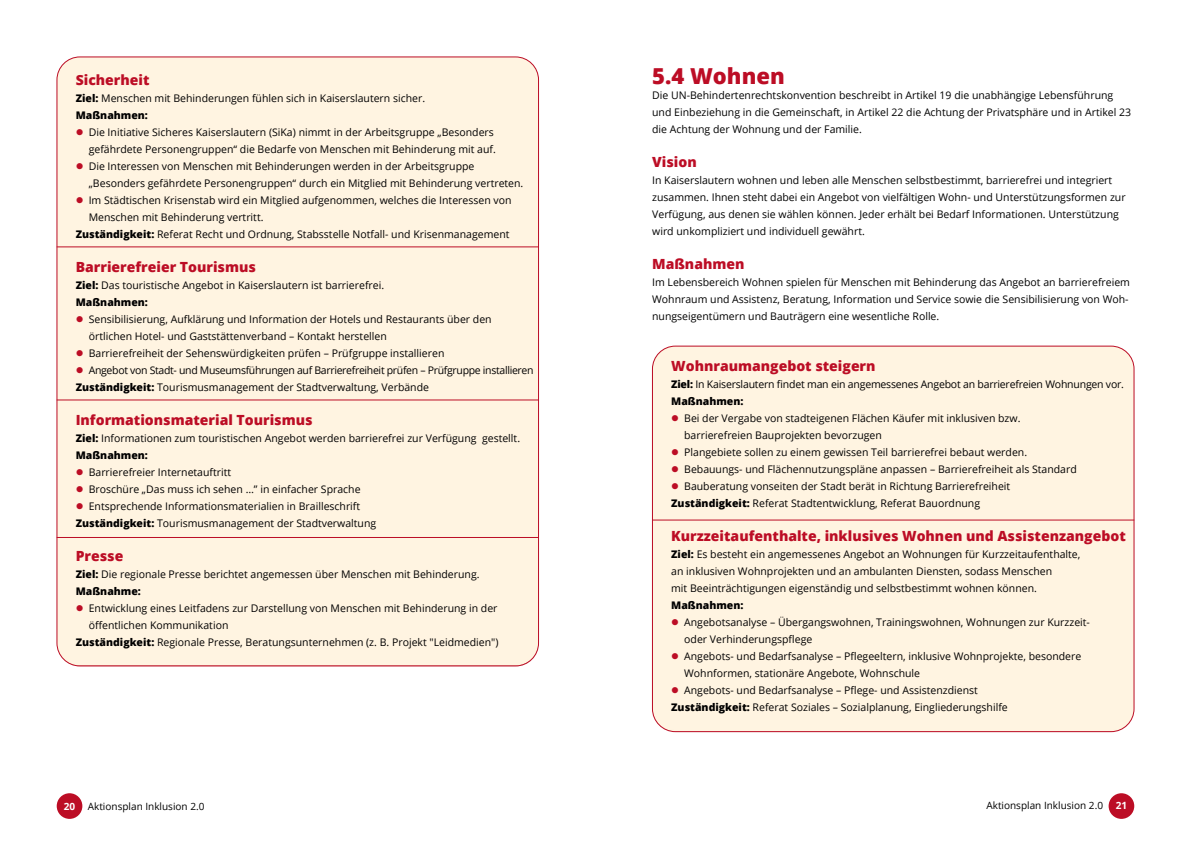
<style>
.page{position:relative;width:1191px;height:842px;background:#fff}
.page>*{position:absolute;margin:0;border:0;box-sizing:border-box;transform-origin:0 0}
.UB_2{font:800 22px "Open Sans";color:#bc0d25}
.UB3{font:800 14px "Open Sans";color:#bc0d25}
.Fließtext{font:800 14px "Open Sans";color:#bc0d25}
.Fließtext-2{font:10.5px/17px "Open Sans";color:#000}
.Fließtext-3{font:10.5px "Open Sans";letter-spacing:-.03em;color:#000}
.Fließtext-4{font:10.5px "Open Sans";letter-spacing:-.02em;color:#000}
.Fließtext-5{font:800 10.5px "Open Sans";color:#000}
.t1{font:10px "Open Sans";color:#000}
.t2{font:700 10px "Open Sans";color:#fff}
.s1{font-weight:800}
.s2{color:#bc0d25}
</style>
<div class="page">
<div style="left:1108px;top:793px;width:26px;height:26px;background:#bc0d25;border-radius:50%"></div>
<div style="left:57px;top:793px;width:25px;height:26px;background:#bc0d25;border-radius:50%"></div>
<div style="left:57px;top:57px;width:481px;height:609px;background:#fff4e1"></div>
<div style="left:652px;top:346px;width:481px;height:385px;background:#fff4e1"></div>
<hr style="left:57px;top:247px;width:482px;height:1px;background:#bc0d25">
<hr style="left:57px;top:537px;width:482px;height:1px;background:#bc0d25">
<hr style="left:57px;top:400px;width:482px;height:1px;background:#bc0d25">
<hr style="left:652px;top:520px;width:482px;height:1px;background:#bc0d25">
<p class="Fließtext" style="left:76px;top:69px;width:75px">Sicherheit</p>
<p class="Fließtext-2" style="left:76px;top:89px;width:351px"><span class="s1">Ziel:</span> Menschen mit Behinderungen fühlen sich in Kaiserslautern sicher.</p>
<p class="Fließtext-5" style="left:76px;top:107px;width:74px">Maßnahmen:</p>
<p class="Fließtext-2" style="left:76px;top:123px;width:422px;text-align:right"><span class="s2">●</span> Die Initiative Sicheres Kaiserslautern (SiKa) nimmt in der Arbeitsgruppe „Besonders gefährdete Personengruppen“ die Bedarfe von Menschen mit Behinderung mit auf.</p>
<p class="Fließtext-2" style="left:89px;top:157px;width:436px;text-indent:-13px"><span class="s2">●</span> Die Interessen von Menschen mit Behinderungen werden in der Arbeitsgruppe „Besonders gefährdete Personengruppen“ durch ein Mitglied mit Behinderung vertreten.</p>
<p class="Fließtext-2" style="left:89px;top:191px;width:424px;text-indent:-13px"><span class="s2">●</span> Im Städtischen Krisenstab wird ein Mitglied aufgenommen, welches die Interessen von<br>Menschen mit Behinderung vertritt.</p>
<p class="Fließtext-2" style="left:76px;top:225px;width:435px"><span class="s1">Zuständigkeit:</span> Referat Recht und Ordnung, Stabsstelle Notfall- und Krisenmanagement</p>
<p class="Fließtext" style="left:76px;top:256px;width:182px">Barrierefreier Tourismus</p>
<p class="Fließtext-2" style="left:76px;top:276px;width:310px"><span class="s1">Ziel:</span> Das touristische Angebot in Kaiserslautern ist barrierefrei.</p>
<p class="Fließtext-5" style="left:76px;top:294px;width:74px">Maßnahmen:</p>
<p class="Fließtext-2" style="left:89px;top:310px;width:404px;text-indent:-13px"><span class="s2">●</span> Sensibilisierung, Aufklärung und Information der Hotels und Restaurants über den örtlichen Hotel- und Gaststättenverband – Kontakt herstellen</p>
<p class="Fließtext-2" style="left:76px;top:344px;width:370px"><span class="s2">●</span> Barrierefreiheit der Sehenswürdigkeiten prüfen – Prüfgruppe installieren</p>
<p class="Fließtext-3" style="left:76px;top:363px;width:459px"><span class="s2">●</span> Angebot von Stadt- und Museumsführungen auf Barrierefreiheit prüfen – Prüfgruppe installieren</p>
<p class="Fließtext-2" style="left:76px;top:378px;width:355px"><span class="s1">Zuständigkeit:</span> Tourismusmanagement der Stadtverwaltung, Verbände</p>
<p class="Fließtext" style="left:76px;top:409px;width:238px">Informationsmaterial Tourismus</p>
<p class="Fließtext-2" style="left:76px;top:429px;width:446px"><span class="s1">Ziel:</span> Informationen zum touristischen Angebot werden barrierefrei zur Verfügung gestellt.</p>
<p class="Fließtext-5" style="left:76px;top:447px;width:74px">Maßnahmen:</p>
<p class="Fließtext-2" style="left:76px;top:463px;width:157px"><span class="s2">●</span> Barrierefreier Internetauftritt</p>
<p class="Fließtext-2" style="left:76px;top:480px;width:286px"><span class="s2">●</span> Broschüre „Das muss ich sehen …” in einfacher Sprache</p>
<p class="Fließtext-2" style="left:76px;top:497px;width:286px"><span class="s2">●</span> Entsprechende Informationsmaterialien in Brailleschrift</p>
<p class="Fließtext-2" style="left:76px;top:514px;width:302px"><span class="s1">Zuständigkeit:</span> Tourismusmanagement der Stadtverwaltung</p>
<p class="Fließtext" style="left:76px;top:545px;width:49px">Presse</p>
<p class="Fließtext-2" style="left:76px;top:565px;width:405px"><span class="s1">Ziel:</span> Die regionale Presse berichtet angemessen über Menschen mit Behinderung.</p>
<p class="Fließtext-5" style="left:76px;top:583px;width:67px">Maßnahme:</p>
<p class="Fließtext-2" style="left:76px;top:599px;width:423px"><span class="s2">●</span> Entwicklung eines Leitfadens zur Darstellung von Menschen mit Behinderung in der</p>
<p class="Fließtext-2" style="left:89px;top:616px;width:141px">öffentlichen Kommunikation</p>
<p class="Fließtext-2" style="left:76px;top:633px;width:424px"><span class="s1">Zuständigkeit:</span> Regionale Presse, Beratungsunternehmen (z. B. Projekt "Leidmedien")</p>
<h2 class="UB_2" style="left:652px;top:59px;width:134px">5.4 Wohnen</h2>
<p class="Fließtext-2" style="left:652px;top:86px;width:480px">Die UN-Behindertenrechtskonvention beschreibt in Artikel 19 die unabhängige Lebensführung und Einbeziehung in die Gemeinschaft, in Artikel 22 die Achtung der Privatsphäre und in Artikel 23 die Achtung der Wohnung und der Familie.</p>
<h3 class="UB3" style="left:652px;top:151px;width:46px">Vision</h3>
<p class="Fließtext-2" style="left:652px;top:172px;width:475px">In Kaiserslautern wohnen und leben alle Menschen selbstbestimmt, barrierefrei und integriert zusammen. Ihnen steht dabei ein Angebot von vielfältigen Wohn- und Unterstützungsformen zur Verfügung, aus denen sie wählen können. Jeder erhält bei Bedarf Informationen. Unterstützung wird unkompliziert und individuell gewährt.</p>
<h3 class="UB3" style="left:652px;top:253px;width:94px">Maßnahmen</h3>
<p class="Fließtext-2" style="left:652px;top:274px;width:479px">Im Lebensbereich Wohnen spielen für Menschen mit Behinderung das Angebot an barrierefreiem<br>Wohnraum und Assistenz, Beratung, Information und Service sowie die Sensibilisierung von Woh&shy;nungseigentümern und Bauträgern eine wesentliche Rolle.</p>
<h3 class="UB3" style="left:671px;top:355px;width:206px">Wohnraumangebot steigern</h3>
<p class="Fließtext-4" style="left:671px;top:377px;width:454px"><span class="s1">Ziel:</span> In Kaiserslautern findet man ein angemessenes Angebot an barrierefreien Wohnungen vor.</p>
<p class="Fließtext-5" style="left:671px;top:393px;width:74px">Maßnahmen:</p>
<p class="Fließtext-2" style="left:671px;top:410px;width:351px"><span class="s2">●</span> Bei der Vergabe von stadteigenen Flächen Käufer mit inklusiven bzw.</p>
<p class="Fließtext-2" style="left:684px;top:427px;width:199px">barrierefreien Bauprojekten bevorzugen</p>
<p class="Fließtext-2" style="left:671px;top:444px;width:357px"><span class="s2">●</span> Plangebiete sollen zu einem gewissen Teil barrierefrei bebaut werden.</p>
<p class="Fließtext-2" style="left:671px;top:461px;width:407px"><span class="s2">●</span> Bebauungs- und Flächennutzungspläne anpassen – Barrierefreiheit als Standard</p>
<p class="Fließtext-2" style="left:671px;top:478px;width:340px"><span class="s2">●</span> Bauberatung vonseiten der Stadt berät in Richtung Barrierefreiheit</p>
<p class="Fließtext-2" style="left:671px;top:495px;width:310px"><span class="s1">Zuständigkeit:</span> Referat Stadtentwicklung, Referat Bauordnung</p>
<h3 class="UB3" style="left:671px;top:525px;width:456px">Kurzzeitaufenthalte, inklusives Wohnen und Assistenzangebot</h3>
<p class="Fließtext-2" style="left:671px;top:546px;width:411px"><span class="s1">Ziel:</span> Es besteht ein angemessenes Angebot an Wohnungen für Kurzzeitaufenthalte,</p>
<p class="Fließtext-2" style="left:671px;top:563px;width:382px">an inklusiven Wohnprojekten und an ambulanten Diensten, sodass Menschen</p>
<p class="Fließtext-2" style="left:671px;top:580px;width:367px">mit Beeinträchtigungen eigenständig und selbstbestimmt wohnen können.</p>
<p class="Fließtext-5" style="left:671px;top:597px;width:74px">Maßnahmen:</p>
<p class="Fließtext-2" style="left:671px;top:614px;width:420px"><span class="s2">●</span> Angebotsanalyse – Übergangswohnen, Trainingswohnen, Wohnungen zur Kurzzeit-</p>
<p class="Fließtext-2" style="left:684px;top:631px;width:130px">oder Verhinderungspflege</p>
<p class="Fließtext-2" style="left:671px;top:648px;width:412px"><span class="s2">●</span> Angebots- und Bedarfsanalyse – Pflegeeltern, inklusive Wohnprojekte, besondere</p>
<p class="Fließtext-2" style="left:684px;top:665px;width:237px">Wohnformen, stationäre Angebote, Wohnschule</p>
<p class="Fließtext-2" style="left:671px;top:682px;width:308px"><span class="s2">●</span> Angebots- und Bedarfsanalyse – Pflege- und Assistenzdienst</p>
<p class="Fließtext-2" style="left:671px;top:699px;width:338px"><span class="s1">Zuständigkeit:</span> Referat Soziales – Sozialplanung, Eingliederungshilfe</p>
<p class="t1" style="left:88px;top:800px;width:118px">Aktionsplan Inklusion 2.0</p>
<p class="t1" style="left:986px;top:799px;width:118px">Aktionsplan Inklusion 2.0</p>
<p class="t2" style="left:64px;top:799px;width:13px">20</p>
<p class="t2" style="left:1115px;top:798px;width:13px">21</p>
</div>
